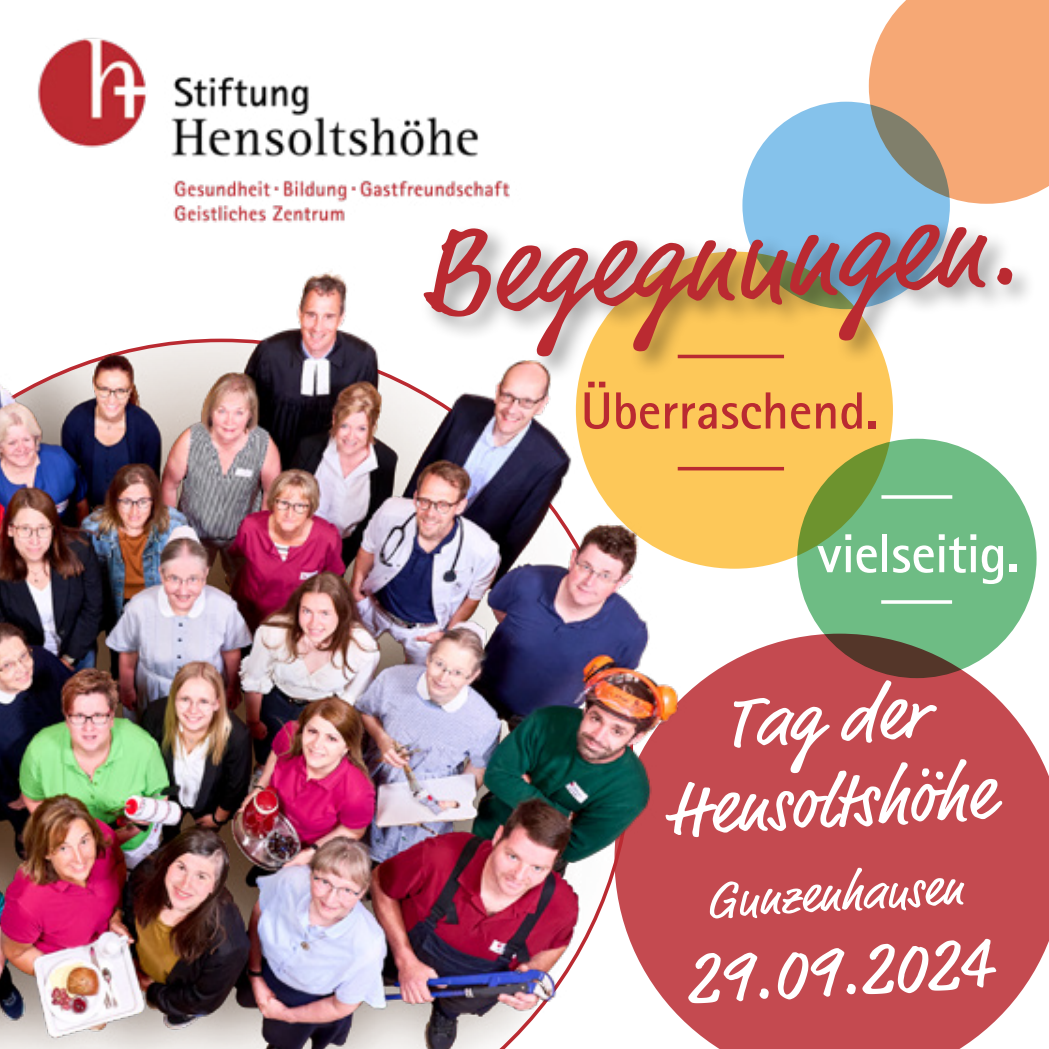
<style>
.page{position:relative;width:1049px;height:1049px;background:#fff}
.page>*{position:absolute;margin:0;border:0;box-sizing:border-box;transform-origin:0 0}
.t1{font:122.5px "Market";color:#ba2a31}
.t2{font:75px/84.2px "Market";color:#fff;text-align:center}
.t3{font:700 55px "Rotis Sans Serif Std";letter-spacing:-.015em;color:#fff}
.t4{font:700 52.25px "Rotis Sans Serif Std";color:#ba2a31}
.t5{font:51.5px "Market";color:#fff}
</style>
<div class="page">
<img style="left:37px;top:38px;width:473px;height:168px">
<div style="left:869px;top:0;width:180px;height:204px;background:#f6a875"></div>
<svg style="left:742px;top:102px;width:208px;height:207px;background:#84b7d6"></svg>
<div style="left:576px;top:252px;width:317px;height:317px;background:#fdc859;border-radius:50%"></div>
<svg style="left:776px;top:634px;width:273px;height:415px;background:#c95b60"></svg>
<div style="left:418px;top:219px;width:618px;height:163px;background:#000;opacity:.37"></div>
<img style="left:0;top:206px;width:776px;height:843px">
<hr style="left:678px;top:467px;width:106px;height:3px;background:#ba2a31">
<svg style="left:797px;top:439px;width:239px;height:239px;background:#6cae74"></svg>
<svg style="left:881px;top:600px;width:71px;height:4px"></svg>
<svg style="left:881px;top:495px;width:71px;height:4px"></svg>
<h1 class="t1" style="left:415px;top:202px;width:602px;rotate:-3deg">Begegnungen.</h1>
<p class="t4" style="left:581px;top:378px;width:299px">Überraschend.</p>
<p class="t3" style="left:817px;top:519px;width:204px">vielseitig.</p>
<p class="t2" style="left:660px;top:690px;width:329px;rotate:-3deg">Tag der<br>Hensoltshöhe</p>
<p class="t5" style="left:704px;top:870px;width:259px;rotate:-3deg">Gunzenhausen</p>
<p class="t2" style="left:684px;top:942px;width:308px;rotate:-3deg">29.09.2024</p>
</div>
